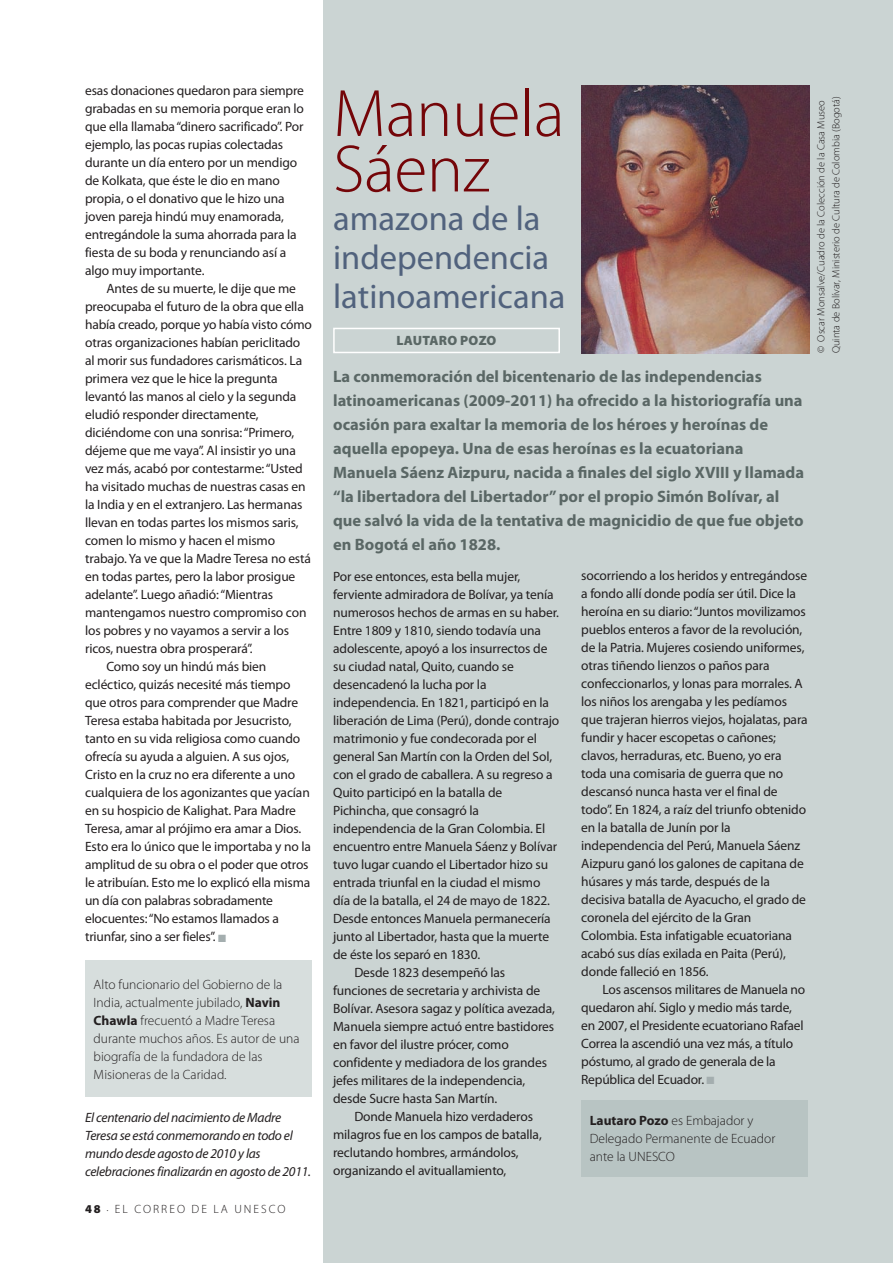
<style>
.page{position:relative;width:893px;height:1263px;background:#fff}
.page>*{position:absolute;margin:0;border:0;box-sizing:border-box;transform-origin:0 0}
.t1{font:300 67.5px/55.5px "Myriad Pro";letter-spacing:-.005em;color:#740508}
.t2{font:34.5px/39px "Myriad Pro";color:#51627d}
.t3{font:700 16.5px/24px "Myriad Pro";color:#5a6765}
.t4{font:13.5px/18px "Myriad Pro";letter-spacing:-.01em;color:#231f20}
.t5{font:300 13.5px/18px "Myriad Pro";color:#231f20}
.t6{font:italic 13.5px/18px "Myriad Pro";letter-spacing:-.02em;color:#231f20}
.t7{font:900 13.5px "Myriad Pro";letter-spacing:.02em;color:#5a6765}
.t8{font:300 12px "Myriad Pro";letter-spacing:.17em;color:#231f20}
.t9{font:300 10.5px/15px "Myriad Pro";color:#231f20}
.s1{color:#a4aeaf}
.s2{font-weight:700}
.s3{font-weight:900}
</style>
<div class="page">
<div style="left:323px;top:0;width:570px;height:1263px;background:#cbd4d3"></div>
<div style="left:85px;top:960px;width:227px;height:137px;background:#d7dedd"></div>
<div style="left:333px;top:328px;width:227px;height:25px;border:2px solid #fff"></div>
<div style="left:581px;top:1100px;width:227px;height:76px;background:#b8c4c3"></div>
<img style="left:581px;top:85px;width:229px;height:268px">
<p class="t4" style="left:85px;top:83px;width:220px">esas donaciones quedaron para siempre grabadas en su memoria porque eran lo que ella llamaba “dinero sacrificado”. Por ejemplo, las pocas rupias colectadas durante un día entero por un mendigo de Kolkata, que éste le dio en mano propia, o el donativo que le hizo una joven pareja hindú muy enamorada, entregándole la suma ahorrada para la fiesta de su boda y renunciando así a algo muy importante.</p>
<p class="t4" style="left:106px;top:281px;width:191px">Antes de su muerte, le dije que me</p>
<p class="t4" style="left:85px;top:299px;width:220px">preocupaba el futuro de la obra que ella</p>
<p class="t4" style="left:85px;top:317px;width:228px">había creado, porque yo había visto cómo</p>
<p class="t4" style="left:85px;top:335px;width:217px">otras organizaciones habían periclitado</p>
<p class="t4" style="left:85px;top:353px;width:219px">al morir sus fundadores carismáticos. La</p>
<p class="t4" style="left:85px;top:371px;width:194px">primera vez que le hice la pregunta</p>
<p class="t4" style="left:85px;top:389px;width:213px">levantó las manos al cielo y la segunda</p>
<p class="t4" style="left:85px;top:407px;width:175px">eludió responder directamente,</p>
<p class="t4" style="left:85px;top:425px;width:211px">diciéndome con una sonrisa: “Primero,</p>
<p class="t4" style="left:85px;top:443px;width:212px">déjeme que me vaya”. Al insistir yo una</p>
<p class="t4" style="left:85px;top:461px;width:219px">vez más, acabó por contestarme: “Usted</p>
<p class="t4" style="left:85px;top:479px;width:222px">ha visitado muchas de nuestras casas en</p>
<p class="t4" style="left:85px;top:497px;width:219px">la India y en el extranjero. Las hermanas</p>
<p class="t4" style="left:85px;top:515px;width:215px">llevan en todas partes los mismos saris,</p>
<p class="t4" style="left:85px;top:533px;width:192px">comen lo mismo y hacen el mismo</p>
<p class="t4" style="left:85px;top:551px;width:227px">trabajo. Ya ve que la Madre Teresa no está</p>
<p class="t4" style="left:85px;top:569px;width:212px">en todas partes, pero la labor prosigue</p>
<p class="t4" style="left:85px;top:587px;width:190px">adelante”. Luego añadió: “Mientras</p>
<p class="t4" style="left:85px;top:605px;width:223px">mantengamos nuestro compromiso con</p>
<p class="t4" style="left:85px;top:623px;width:205px">los pobres y no vayamos a servir a los</p>
<p class="t4" style="left:85px;top:641px;width:169px">ricos, nuestra obra prosperará”.</p>
<p class="t4" style="left:106px;top:659px;width:162px">Como soy un hindú más bien</p>
<p class="t4" style="left:85px;top:677px;width:207px">ecléctico, quizás necesité más tiempo</p>
<p class="t4" style="left:85px;top:695px;width:215px">que otros para comprender que Madre</p>
<p class="t4" style="left:85px;top:713px;width:208px">Teresa estaba habitada por Jesucristo,</p>
<p class="t4" style="left:85px;top:731px;width:217px">tanto en su vida religiosa como cuando</p>
<p class="t4" style="left:85px;top:749px;width:205px">ofrecía su ayuda a alguien. A sus ojos,</p>
<p class="t4" style="left:85px;top:767px;width:212px">Cristo en la cruz no era diferente a uno</p>
<p class="t4" style="left:85px;top:785px;width:226px">cualquiera de los agonizantes que yacían</p>
<p class="t4" style="left:85px;top:803px;width:212px">en su hospicio de Kalighat. Para Madre</p>
<p class="t4" style="left:85px;top:821px;width:218px">Teresa, amar al prójimo era amar a Dios.</p>
<p class="t4" style="left:85px;top:839px;width:227px">Esto era lo único que le importaba y no la</p>
<p class="t4" style="left:85px;top:857px;width:225px">amplitud de su obra o el poder que otros</p>
<p class="t4" style="left:85px;top:875px;width:227px">le atribuían. Esto me lo explicó ella misma</p>
<p class="t4" style="left:85px;top:893px;width:189px">un día con palabras sobradamente</p>
<p class="t4" style="left:85px;top:911px;width:195px">elocuentes: “No estamos llamados a</p>
<p class="t4" style="left:85px;top:929px;width:143px">triunfar, sino a ser fieles”. <span class="s1">■</span></p>
<p class="t5" style="left:94px;top:975px;width:208px">Alto funcionario del Gobierno de la<br>India, actualmente jubilado, <span class="s2">Navin<br>Chawla</span> frecuentó a Madre Teresa durante muchos años. Es autor de una biografía de la fundadora de las<br>Misioneras de la Caridad.</p>
<p class="t6" style="left:85px;top:1108px;width:227px">El centenario del nacimiento de Madre Teresa se está conmemorando en todo el mundo desde agosto de 2010 y las celebraciones finalizarán en agosto de 2011.</p>
<p class="t8" style="left:85px;top:1202px;width:202px"><span class="s3">48</span> . EL CORREO DE LA UNESCO</p>
<h1 class="t1" style="left:333px;top:85px;width:233px">Manuela<br>Sáenz</h1>
<h2 class="t2" style="left:333px;top:203px;width:234px">amazona de la independencia latinoamericana</h2>
<p class="t7" style="left:396px;top:336px;width:102px">LAUTARO POZO</p>
<p class="t3" style="left:333px;top:366px;width:472px">La conmemoración del bicentenario de las independencias latinoamericanas (2009-2011) ha ofrecido a la historiografía una ocasión para exaltar la memoria de los héroes y heroínas de aquella epopeya. Una de esas heroínas es la ecuatoriana Manuela Sáenz Aizpuru, nacida a finales del siglo XVIII y llamada “la libertadora del Libertador” por el propio Simón Bolívar, al que salvó la vida de la tentativa de magnicidio de que fue objeto en Bogotá el año 1828.</p>
<p class="t4" style="left:333px;top:568px;width:189px">Por ese entonces, esta bella mujer,</p>
<p class="t4" style="left:333px;top:586px;width:222px">ferviente admiradora de Bolívar, ya tenía</p>
<p class="t4" style="left:333px;top:604px;width:227px">numerosos hechos de armas en su haber.</p>
<p class="t4" style="left:333px;top:622px;width:209px">Entre 1809 y 1810, siendo todavía una</p>
<p class="t4" style="left:333px;top:640px;width:216px">adolescente, apoyó a los insurrectos de</p>
<p class="t4" style="left:333px;top:658px;width:182px">su ciudad natal, Quito, cuando se</p>
<p class="t4" style="left:333px;top:676px;width:155px">desencadenó la lucha por la</p>
<p class="t4" style="left:333px;top:694px;width:217px">independencia. En 1821, participó en la</p>
<p class="t4" style="left:333px;top:712px;width:228px">liberación de Lima (Perú), donde contrajo</p>
<p class="t4" style="left:333px;top:730px;width:205px">matrimonio y fue condecorada por el</p>
<p class="t4" style="left:333px;top:748px;width:220px">general San Martín con la Orden del Sol,</p>
<p class="t4" style="left:333px;top:766px;width:221px">con el grado de caballera. A su regreso a</p>
<p class="t4" style="left:333px;top:784px;width:171px">Quito participó en la batalla de</p>
<p class="t4" style="left:333px;top:802px;width:147px">Pichincha, que consagró la</p>
<p class="t4" style="left:333px;top:820px;width:214px">independencia de la Gran Colombia. El</p>
<p class="t4" style="left:333px;top:838px;width:225px">encuentro entre Manuela Sáenz y Bolívar</p>
<p class="t4" style="left:333px;top:856px;width:216px">tuvo lugar cuando el Libertador hizo su</p>
<p class="t4" style="left:333px;top:874px;width:209px">entrada triunfal en la ciudad el mismo</p>
<p class="t4" style="left:333px;top:892px;width:218px">día de la batalla, el 24 de mayo de 1822.</p>
<p class="t4" style="left:333px;top:910px;width:219px">Desde entonces Manuela permanecería</p>
<p class="t4" style="left:333px;top:928px;width:217px">junto al Libertador, hasta que la muerte</p>
<p class="t4" style="left:333px;top:946px;width:149px">de éste los separó en 1830.</p>
<p class="t4" style="left:354px;top:964px;width:152px">Desde 1823 desempeñó las</p>
<p class="t4" style="left:333px;top:982px;width:209px">funciones de secretaria y archivista de</p>
<p class="t4" style="left:333px;top:1000px;width:223px">Bolívar. Asesora sagaz y política avezada,</p>
<p class="t4" style="left:333px;top:1018px;width:222px">Manuela siempre actuó entre bastidores</p>
<p class="t4" style="left:333px;top:1036px;width:177px">en favor del ilustre prócer, como</p>
<p class="t4" style="left:333px;top:1054px;width:215px">confidente y mediadora de los grandes</p>
<p class="t4" style="left:333px;top:1072px;width:194px">jefes militares de la independencia,</p>
<p class="t4" style="left:333px;top:1090px;width:166px">desde Sucre hasta San Martín.</p>
<p class="t4" style="left:354px;top:1108px;width:180px">Donde Manuela hizo verdaderos</p>
<p class="t4" style="left:333px;top:1126px;width:210px">milagros fue en los campos de batalla,</p>
<p class="t4" style="left:333px;top:1144px;width:187px">reclutando hombres, armándolos,</p>
<p class="t4" style="left:333px;top:1162px;width:175px">organizando el avituallamiento,</p>
<p class="t4" style="left:581px;top:568px;width:228px">socorriendo a los heridos y entregándose a fondo allí donde podía ser útil. Dice la heroína en su diario: “Juntos movilizamos pueblos enteros a favor de la revolución, de la Patria. Mujeres cosiendo uniformes, otras tiñendo lienzos o paños para confeccionarlos, y lonas para morrales. A los niños los arengaba y les pedíamos que trajeran hierros viejos, hojalatas, para fundir y hacer escopetas o cañones; clavos, herraduras, etc. Bueno, yo era toda una comisaria de guerra que no descansó nunca hasta ver el final de todo”. En 1824, a raíz del triunfo obtenido en la batalla de Junín por la independencia del Perú, Manuela Sáenz Aizpuru ganó los galones de capitana de húsares y más tarde, después de la decisiva batalla de Ayacucho, el grado de coronela del ejército de la Gran Colombia. Esta infatigable ecuatoriana acabó sus días exilada en Paita (Perú), donde falleció en 1856.</p>
<p class="t4" style="left:581px;top:982px;width:225px;text-indent:21px">Los ascensos militares de Manuela no quedaron ahí. Siglo y medio más tarde, en 2007, el Presidente ecuatoriano Rafael Correa la ascendió una vez más, a título póstumo, al grado de generala de la República del Ecuador. <span class="s1">■</span></p>
<p class="t5" style="left:590px;top:1111px;width:187px"><span class="s2">Lautaro Pozo</span> es Embajador y<br>Delegado Permanente de Ecuador ante la UNESCO</p>
<p class="t9" style="left:813px;top:353px;width:258px;rotate:-90deg">© Oscar Monsalve/Cuadro de la Colección de la Casa Museo<br>Quinta de Bolívar, Ministerio de Cultura de Colombia (Bogotá)</p>
</div>
